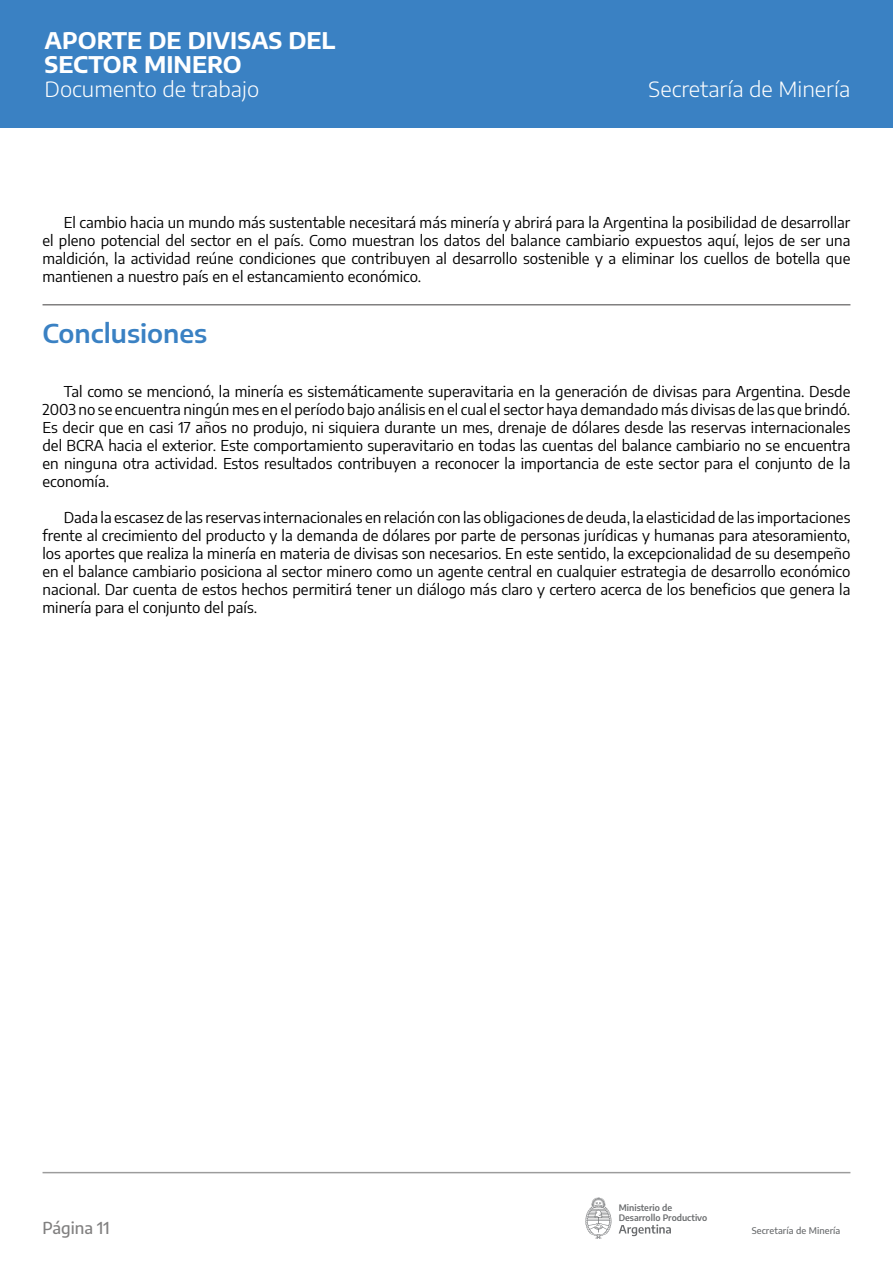
<style>
.page{position:relative;width:893px;height:1263px;background:#fff}
.page>*{position:absolute;margin:0;border:0;box-sizing:border-box;transform-origin:0 0}
.t1{font:600 25.5px "Encode Sans Semi Expanded";color:#3a81c3}
.t2{font:700 22.5px/24px "Encode Sans Semi Expanded";color:#fff}
.t3{font:300 21px "Encode Sans Semi Expanded";color:#fff}
.t4{font:500 16.5px "Encode Sans";color:#818080}
.t5{font:15px/18px "Encode Sans";color:#000;text-align:justify}
.t6{font:500 9.15px "Encode Sans";letter-spacing:.01em;color:#6b6d6f}
.t7{font:600 8.7px/9.9px "Encode Sans";color:#6b6d6f}
</style>
<div class="page">
<div style="left:0;top:0;width:893px;height:128px;background:#3a81c3"></div>
<svg style="left:585px;top:1197px;width:26px;height:42px"></svg>
<svg style="left:619px;top:1224px;width:52px;height:12px"></svg>
<hr style="left:43px;top:1172px;width:807px;height:1px;background:#000">
<hr style="left:43px;top:304px;width:807px;height:1px;background:#818080">
<h2 class="t2" style="left:45px;top:26px;width:292px">APORTE DE DIVISAS DEL<br>SECTOR MINERO</h2>
<h3 class="t3" style="left:45px;top:74px;width:216px">Documento de trabajo</h3>
<h3 class="t3" style="left:648px;top:75px;width:204px">Secretaría de Minería</h3>
<p class="t5" style="left:43px;top:213px;width:809px;text-indent:21px">El cambio hacia un mundo más sustentable necesitará más minería y abrirá para la Argentina la posibilidad de desarrollar el pleno potencial del sector en el país. Como muestran los datos del balance cambiario expuestos aquí, lejos de ser una maldición, la actividad reúne condiciones que contribuyen al desarrollo sostenible y a eliminar los cuellos de botella que mantienen a nuestro país en el estancamiento económico.</p>
<h1 class="t1" style="left:43px;top:315px;width:166px">Conclusiones</h1>
<p class="t5" style="left:43px;top:382px;width:809px;text-indent:21px">Tal como se mencionó, la minería es sistemáticamente superavitaria en la generación de divisas para Argentina. Desde 2003 no se encuentra ningún mes en el período bajo análisis en el cual el sector haya demandado más divisas de las que brindó.<br>Es decir que en casi 17 años no produjo, ni siquiera durante un mes, drenaje de dólares desde las reservas internacionales del BCRA hacia el exterior. Este comportamiento superavitario en todas las cuentas del balance cambiario no se encuentra en ninguna otra actividad. Estos resultados contribuyen a reconocer la importancia de este sector para el conjunto de la economía.</p>
<p class="t5" style="left:43px;top:508px;width:809px;text-indent:21px">Dada la escasez de las reservas internacionales en relación con las obligaciones de deuda, la elasticidad de las importaciones frente al crecimiento del producto y la demanda de dólares por parte de personas jurídicas y humanas para atesoramiento, los aportes que realiza la minería en materia de divisas son necesarios. En este sentido, la excepcionalidad de su desempeño en el balance cambiario posiciona al sector minero como un agente central en cualquier estrategia de desarrollo económico nacional. Dar cuenta de estos hechos permitirá tener un diálogo más claro y certero acerca de los beneficios que genera la minería para el conjunto del país.</p>
<p class="t4" style="left:43px;top:1216px;width:69px">Página 11</p>
<p class="t7" style="left:619px;top:1202px;width:90px">Ministerio de<br>Desarrollo Productivo</p>
<p class="t6" style="left:752px;top:1224px;width:90px">Secretaría de Minería</p>
</div>
